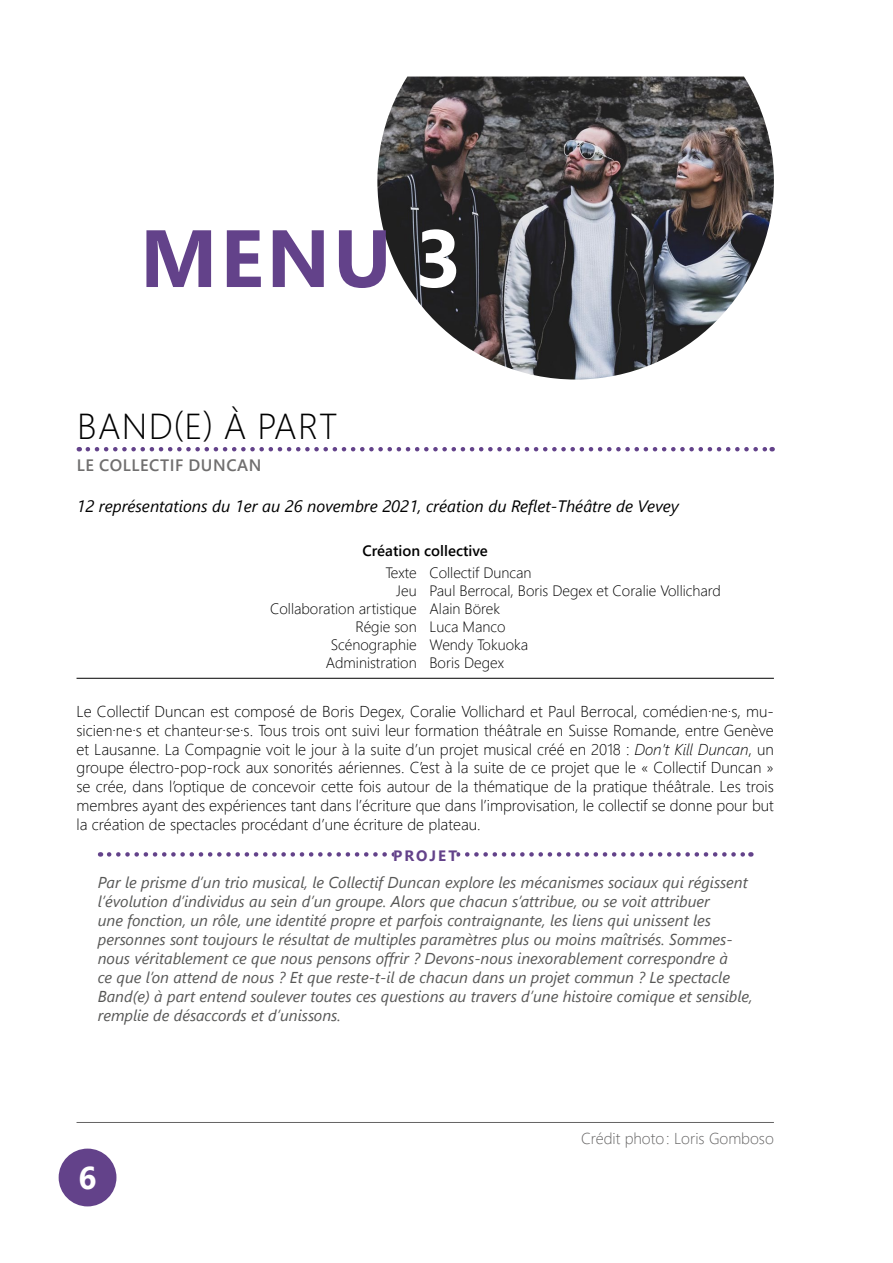
<style>
.page{position:relative;width:893px;height:1263px;background:#fff}
.page>*{position:absolute;margin:0;border:0;box-sizing:border-box;transform-origin:0 0}
.t1{font:700 81px "Segoe UI";color:#63428a}
.t2{font:300 36px "Segoe UI";letter-spacing:.035em;color:#000}
.t3{font:700 31.5px "Segoe UI";color:#fff}
.t4{font:italic 16.5px "Segoe UI";color:#000}
.t5{font:600 16.5px "Segoe UI";letter-spacing:.035em;color:#706f6f}
.t6{font:italic 15.75px/18.9px "Segoe UI";color:#575756}
.t7{font:300 15.75px/18.9px "Segoe UI";color:#000;text-align:justify}
.t8{font:300 15.75px "Segoe UI";color:#646363}
.t9{font:300 15px "Segoe UI";color:#000}
.t10{font:600 15px "Segoe UI";color:#000}
.t11{font:700 15px "Segoe UI";letter-spacing:.135em;color:#63428a}
.s1{color:#fff}
.s2{font-style:italic}
</style>
<div class="page">
<div style="left:59px;top:1148px;width:57px;height:58px;background:#63428a;border-radius:50%"></div>
<svg style="left:88px;top:447px;width:685px;height:4px"></svg>
<hr style="left:77px;top:678px;width:697px;height:1px;background:#000">
<svg style="left:109px;top:852px;width:642px;height:5px"></svg>
<div style="left:394px;top:848px;width:62px;height:14px;background:#fff"></div>
<img style="left:377px;top:77px;width:397px;height:302px">
<hr style="left:77px;top:1122px;width:697px;height:1px;background:#646363">
<h1 class="t1" style="left:140px;top:182px;width:324px">MENU <span class="s1">3</span></h1>
<h2 class="t2" style="left:77px;top:392px;width:262px">BAND(E) À PART</h2>
<p class="t5" style="left:77px;top:450px;width:186px">LE COLLECTIF DUNCAN</p>
<p class="t4" style="left:77px;top:491px;width:604px">12 représentations du 1er au 26 novembre 2021, création du Reflet-Théâtre de Vevey</p>
<p class="t10" style="left:363px;top:536px;width:127px">Création collective</p>
<p class="t9" style="left:385px;top:559px;width:148px">Texte Collectif Duncan</p>
<p class="t9" style="left:396px;top:577px;width:326px">Jeu Paul Berrocal, Boris Degex et Coralie Vollichard</p>
<p class="t9" style="left:270px;top:595px;width:231px">Collaboration artistique Alain Börek</p>
<p class="t9" style="left:355px;top:613px;width:152px">Régie son Luca Manco</p>
<p class="t9" style="left:331px;top:631px;width:199px">Scénographie Wendy Tokuoka</p>
<p class="t9" style="left:326px;top:649px;width:180px">Administration Boris Degex</p>
<p class="t7" style="left:77px;top:700px;width:699px">Le Collectif Duncan est composé de Boris Degex, Coralie Vollichard et Paul Berrocal, comédien·ne·s, mu&shy;sicien·ne·s et chanteur·se·s. Tous trois ont suivi leur formation théâtrale en Suisse Romande, entre Genève et Lausanne. La Compagnie voit le jour à la suite d’un projet musical créé en 2018 : <span class="s2">Don’t Kill Duncan</span>, un groupe électro-pop-rock aux sonorités aériennes. C’est à la suite de ce projet que le « Collectif Duncan » se crée, dans l’optique de concevoir cette fois autour de la thématique de la pratique théâtrale. Les trois membres ayant des expériences tant dans l’écriture que dans l’improvisation, le collectif se donne pour but la création de spectacles procédant d’une écriture de plateau.</p>
<p class="t11" style="left:393px;top:841px;width:65px">PROJET</p>
<p class="t6" style="left:98px;top:871px;width:656px">Par le prisme d’un trio musical, le Collectif Duncan explore les mécanismes sociaux qui régissent l’évolution d’individus au sein d’un groupe. Alors que chacun s’attribue, ou se voit attribuer<br>une fonction, un rôle, une identité propre et parfois contraignante, les liens qui unissent les personnes sont toujours le résultat de multiples paramètres plus ou moins maîtrisés. Sommes&shy;nous véritablement ce que nous pensons offrir ? Devons-nous inexorablement correspondre à<br>ce que l’on attend de nous ? Et que reste-t-il de chacun dans un projet commun ? Le spectacle Band(e) à part entend soulever toutes ces questions au travers d’une histoire comique et sensible, remplie de désaccords et d’unissons.</p>
<h3 class="t3" style="left:78px;top:1148px;width:20px">6</h3>
<p class="t8" style="left:581px;top:1123px;width:194px">Crédit photo: Loris Gomboso</p>
</div>
